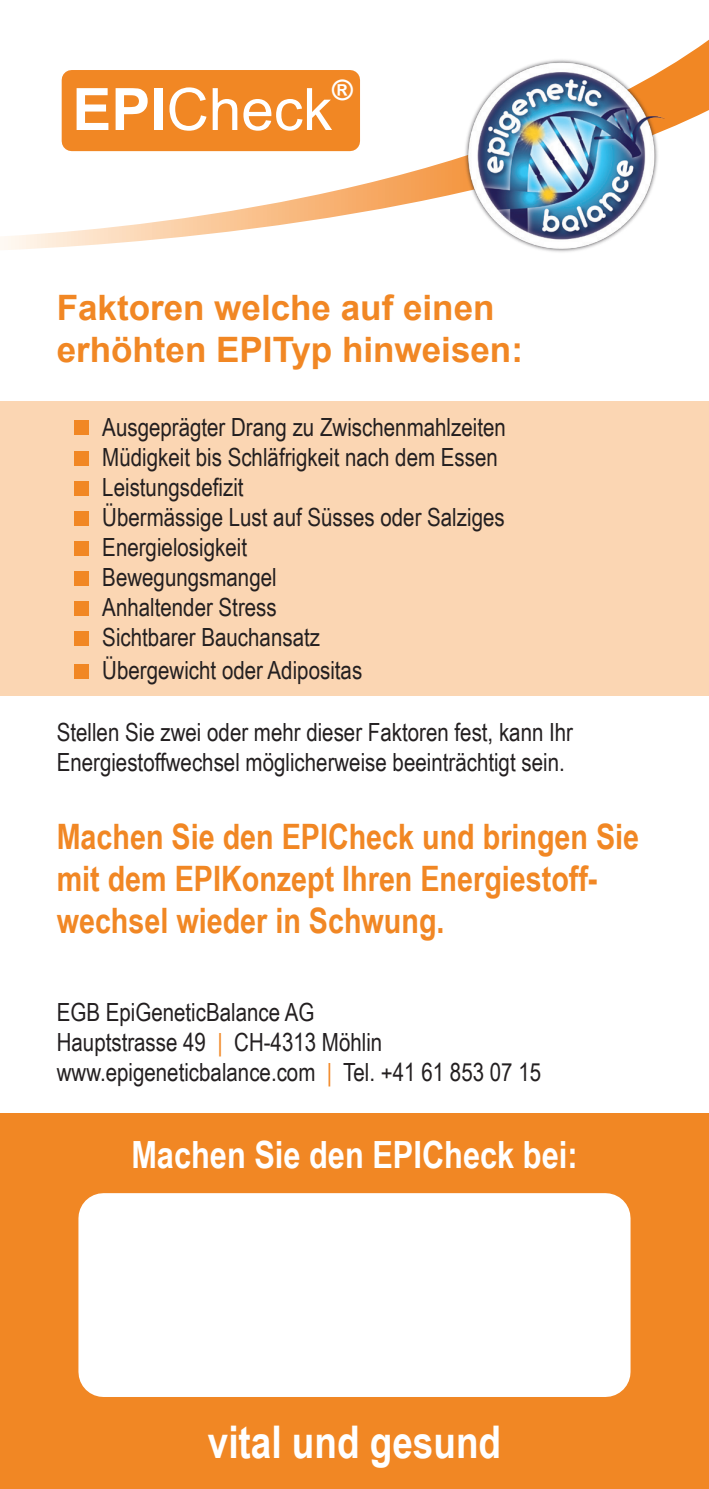
<style>
.page{position:relative;width:709px;height:1489px;background:#fff}
.page>*{position:absolute;margin:0;border:0;box-sizing:border-box;transform-origin:0 0}
.t1{font:58.5px "Arial";color:#fff}
.t2{font:700 45px "Arial Narrow";color:#fff}
.t3{font:700 37.5px "Arial Narrow";color:#fff}
.t4{font:700 35px/42px "Arial Narrow";color:#f18724}
.t5{font:700 35px "Arial";color:#f18724}
.t6{font:700 28px "Arial";color:#fff}
.t7{font:25px "Arial Narrow";color:#231f20}
.s1{font-weight:700}
.s2{color:#f18724}
</style>
<div class="page">
<svg style="left:0;top:40px;width:709px;height:210px"></svg>
<img style="left:462px;top:54px;width:202px;height:198px">
<div style="left:0;top:1113px;width:709px;height:375px;background:#f18724"></div>
<div style="left:103px;top:1218px;width:502px;height:153px;background:#fff"></div>
<div style="left:78px;top:1192px;width:552px;height:204px;border:50px solid #fff"></div>
<div style="left:0;top:401px;width:709px;height:295px;background:#fbd6b3"></div>
<div style="left:74px;top:421px;width:14px;height:14px;background:#f18724"></div>
<div style="left:74px;top:451px;width:14px;height:14px;background:#f18724"></div>
<div style="left:74px;top:481px;width:14px;height:14px;background:#f18724"></div>
<div style="left:74px;top:511px;width:14px;height:14px;background:#f18724"></div>
<div style="left:74px;top:541px;width:14px;height:14px;background:#f18724"></div>
<div style="left:74px;top:571px;width:14px;height:15px;background:#f18724"></div>
<div style="left:74px;top:601px;width:14px;height:14px;background:#f18724"></div>
<div style="left:74px;top:631px;width:14px;height:14px;background:#f18724"></div>
<div style="left:74px;top:664px;width:14px;height:14px;background:#f18724"></div>
<div style="left:62px;top:70px;width:298px;height:81px;background:#f18724"></div>
<p class="t1" style="left:72px;top:69px;width:261px"><span class="s1">EPI</span>Check</p>
<p class="t6" style="left:332px;top:70px;width:22px">®</p>
<p class="t5" style="left:57px;top:282px;width:439px">Faktoren welche auf einen</p>
<p class="t5" style="left:57px;top:324px;width:468px">erhöhten EPITyp hinweisen:</p>
<p class="t7" style="left:102px;top:409px;width:405px">Ausgeprägter Drang zu Zwischenmahlzeiten</p>
<p class="t7" style="left:102px;top:439px;width:397px">Müdigkeit bis Schläfrigkeit nach dem Essen</p>
<p class="t7" style="left:102px;top:469px;width:143px">Leistungsdefizit</p>
<p class="t7" style="left:102px;top:499px;width:404px">Übermässige Lust auf Süsses oder Salziges</p>
<p class="t7" style="left:102px;top:529px;width:146px">Energielosigkeit</p>
<p class="t7" style="left:102px;top:559px;width:176px">Bewegungsmangel</p>
<p class="t7" style="left:102px;top:589px;width:176px">Anhaltender Stress</p>
<p class="t7" style="left:102px;top:619px;width:219px">Sichtbarer Bauchansatz</p>
<p class="t7" style="left:102px;top:652px;width:261px">Übergewicht oder Adipositas</p>
<p class="t7" style="left:57px;top:713px;width:518px">Stellen Sie zwei oder mehr dieser Faktoren fest, kann Ihr</p>
<p class="t7" style="left:57px;top:743px;width:509px">Energiestoffwechsel möglicherweise beeinträchtigt sein.</p>
<p class="t4" style="left:57px;top:813px;width:584px">Machen Sie den EPICheck und bringen Sie mit dem EPIKonzept Ihren Energiestoff&shy;wechsel wieder in Schwung.</p>
<p class="t7" style="left:57px;top:993px;width:259px">EGB EpiGeneticBalance AG</p>
<p class="t7" style="left:57px;top:1023px;width:327px">Hauptstrasse 49 <span class="s2">|</span> CH-4313 Möhlin</p>
<p class="t7" style="left:57px;top:1053px;width:486px">www.epigeneticbalance.com <span class="s2">|</span> Tel. +41 61 853 07 15</p>
<p class="t3" style="left:131px;top:1126px;width:448px">Machen Sie den EPICheck bei:</p>
<p class="t2" style="left:208px;top:1408px;width:295px">vital und gesund</p>
</div>
